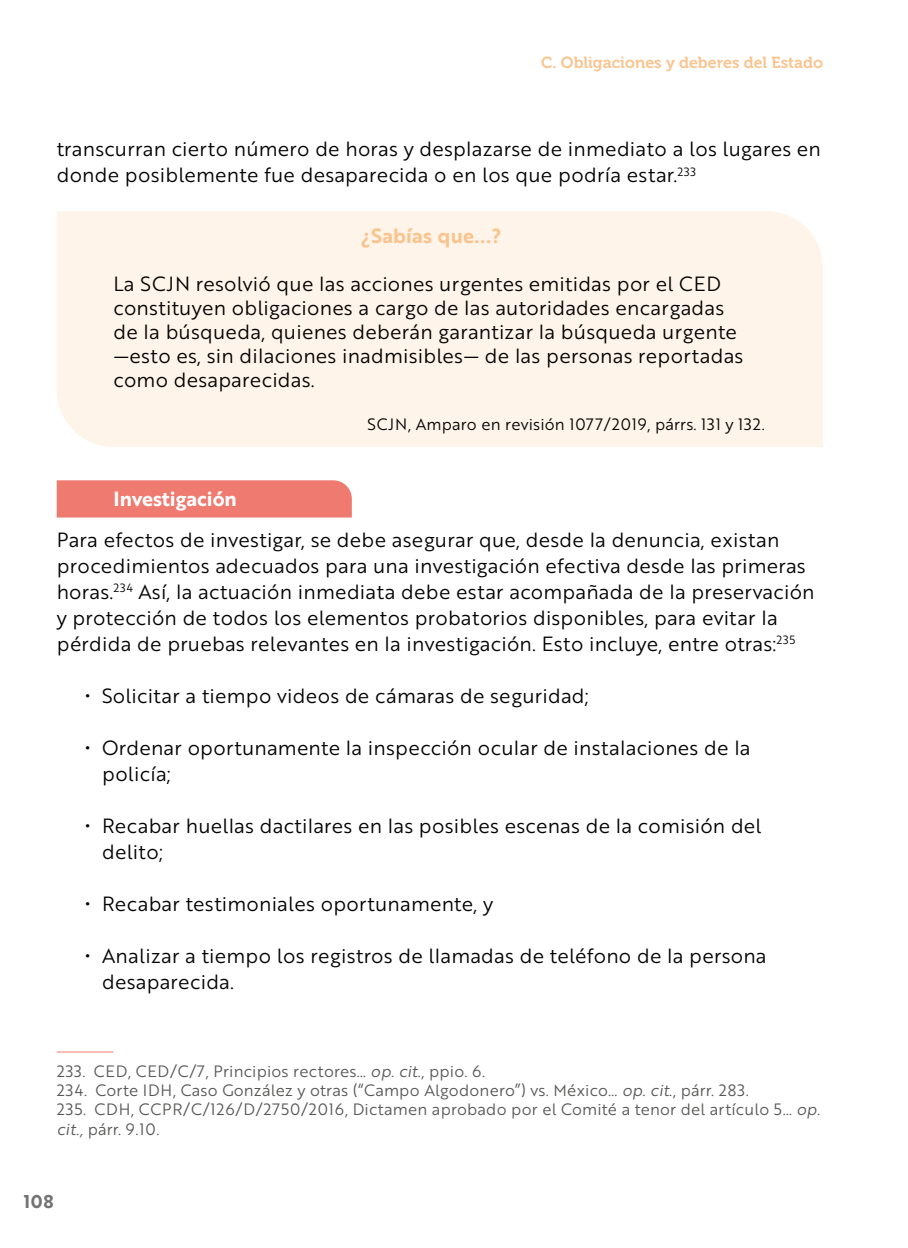
<style>
.page{position:relative;width:908px;height:1248px;background:#fff}
.page>*{position:absolute;margin:0;border:0;box-sizing:border-box;transform-origin:0 0}
.Texto_General{font:20px/26px "Brother 1816 Book";letter-spacing:.01em;color:#000}
.Texto_General-2{font:20px "Brother 1816 Bold";letter-spacing:.01em;color:#fac48f}
.t1{font:20px "Brother 1816 Bold";color:#fff}
.t2{font:18px "Brother 1816 Bold";color:#737373}
.Nota-alpie{font:16px/19.2px "Brother 1816 Book";letter-spacing:.01em;color:#575756}
.Texto_General-3{font:16px "Brother 1816 Book";letter-spacing:.01em;color:#000}
.t3{font:16px "Museo 700";color:#fac48f}
.s1{font-family:"Brother 1816 Book Italic"}
</style>
<div class="page">
<div style="left:57px;top:211px;width:765px;height:236px;background:#fff4e9"></div>
<div style="left:57px;top:480px;width:294px;height:37px;background:#ef7a6f"></div>
<hr style="left:57px;top:1051px;width:56px;height:1px;background:#ef7a6f">
<p class="t3" style="left:541px;top:54px;width:283px">C. Obligaciones y deberes del Estado</p>
<p class="Texto_General" style="left:57px;top:135px;width:765px">transcurran cierto número de horas y desplazarse de inmediato a los lugares en donde posiblemente fue desaparecida o en los que podría estar.<sup>233</sup></p>
<p class="Texto_General-2" style="left:360px;top:220px;width:142px">¿Sabías que...?</p>
<p class="Texto_General" style="left:113px;top:270px;width:631px;line-height:24px">La SCJN resolvió que las acciones urgentes emitidas por el CED constituyen obligaciones a cargo de las autoridades encargadas de la búsqueda, quienes deberán garantizar la búsqueda urgente —esto es, sin dilaciones inadmisibles— de las personas reportadas como desaparecidas.</p>
<p class="Texto_General-3" style="left:367px;top:412px;width:398px">SCJN, Amparo en revisión 1077/2019, párrs. 131 y 132.</p>
<p class="t1" style="left:113px;top:483px;width:125px">Investigación</p>
<p class="Texto_General" style="left:57px;top:525px;width:759px">Para efectos de investigar, se debe asegurar que, desde la denuncia, existan procedimientos adecuados para una investigación efectiva desde las primeras horas.<sup>234</sup> Así, la actuación inmediata debe estar acompañada de la preservación y protección de todos los elementos probatorios disponibles, para evitar la pérdida de pruebas relevantes en la investigación. Esto incluye, entre otras:<sup>235</sup></p>
<p class="Texto_General" style="left:85px;top:681px;width:505px">• Solicitar a tiempo videos de cámaras de seguridad;</p>
<p class="Texto_General" style="left:102px;top:734px;width:649px;text-indent:-17px">• Ordenar oportunamente la inspección ocular de instalaciones de la policía;</p>
<p class="Texto_General" style="left:102px;top:812px;width:660px;text-indent:-17px">• Recabar huellas dactilares en las posibles escenas de la comisión del delito;</p>
<p class="Texto_General" style="left:85px;top:890px;width:409px">• Recabar testimoniales oportunamente, y</p>
<p class="Texto_General" style="left:102px;top:942px;width:665px;text-indent:-17px">• Analizar a tiempo los registros de llamadas de teléfono de la persona desaparecida.</p>
<p class="Nota-alpie" style="left:57px;top:1060px;width:430px">233. CED, CED/C/7, Principios rectores… <span class="s1">op. cit</span>., ppio. 6.</p>
<p class="Nota-alpie" style="left:57px;top:1079px;width:693px">234. Corte IDH, Caso González y otras (“Campo Algodonero”) vs. México… <span class="s1">op. cit</span>., párr. 283.</p>
<p class="Nota-alpie" style="left:57px;top:1099px;width:764px">235. CDH, CCPR/C/126/D/2750/2016, Dictamen aprobado por el Comité a tenor del artículo 5… <span class="s1">op. cit.,</span> párr. 9.10.</p>
<p class="t2" style="left:24px;top:1187px;width:31px">108</p>
</div>
